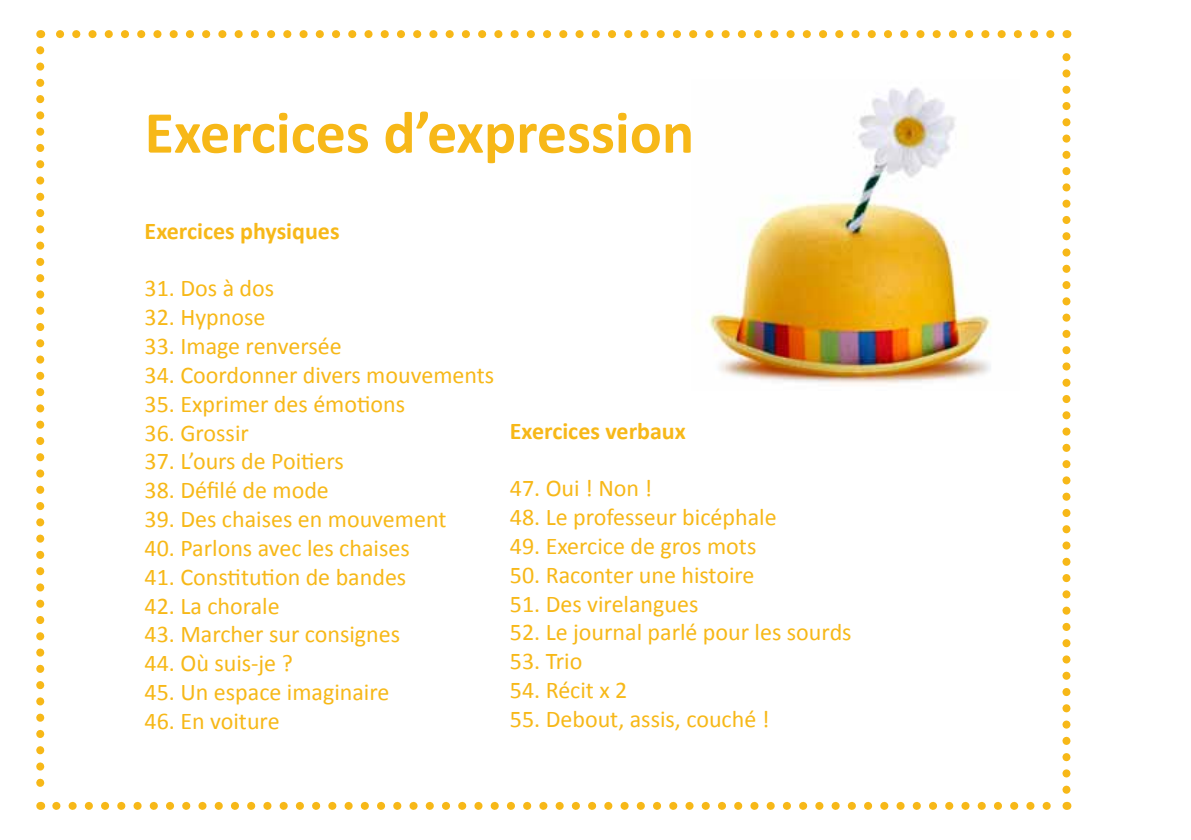
<style>
.page{position:relative;width:1191px;height:840px;background:#fff}
.page>*{position:absolute;margin:0;border:0;box-sizing:border-box;transform-origin:0 0}
.t1{font:700 60px "Calibri";color:#f7b818}
.t2{font:24px "Calibri";color:#f7b818}
.t3{font:700 24px "Calibri";color:#f7b818}
.s1{color:#fff}
</style>
<div class="page">
<svg style="left:56px;top:801px;width:995px;height:8px"></svg>
<svg style="left:56px;top:30px;width:994px;height:8px"></svg>
<svg style="left:36px;top:50px;width:8px;height:759px"></svg>
<svg style="left:1062px;top:30px;width:8px;height:759px"></svg>
<img style="left:707px;top:87px;width:285px;height:297px">
<h1 class="t1" style="left:145px;top:95px;width:569px">Exercices d’expression<span class="s1">-</span></h1>
<p class="t3" style="left:145px;top:216px;width:196px">Exercices physiques</p>
<p class="t2" style="left:145px;top:273px;width:131px">31. Dos à dos</p>
<p class="t2" style="left:145px;top:302px;width:122px">32. Hypnose</p>
<p class="t2" style="left:145px;top:331px;width:198px">33. Image renversée</p>
<p class="t2" style="left:145px;top:360px;width:351px">34. Coordonner divers mouvements</p>
<p class="t2" style="left:145px;top:388px;width:262px">35. Exprimer des émotions</p>
<p class="t2" style="left:145px;top:417px;width:106px">36. Grossir</p>
<p class="t2" style="left:145px;top:446px;width:201px">37. L’ours de Poitiers</p>
<p class="t2" style="left:145px;top:475px;width:186px">38. Défilé de mode</p>
<p class="t2" style="left:145px;top:504px;width:303px">39. Des chaises en mouvement</p>
<p class="t2" style="left:145px;top:532px;width:267px">40. Parlons avec les chaises</p>
<p class="t2" style="left:145px;top:561px;width:263px">41. Constitution de bandes</p>
<p class="t2" style="left:145px;top:590px;width:137px">42. La chorale</p>
<p class="t2" style="left:145px;top:619px;width:257px">43. Marcher sur consignes</p>
<p class="t2" style="left:145px;top:648px;width:150px">44. Où suis-je ?</p>
<p class="t2" style="left:145px;top:676px;width:246px">45. Un espace imaginaire</p>
<p class="t2" style="left:145px;top:705px;width:137px">46. En voiture</p>
<p class="t3" style="left:510px;top:415px;width:177px">Exercices verbaux</p>
<p class="t2" style="left:510px;top:473px;width:144px">47. Oui ! Non !</p>
<p class="t2" style="left:510px;top:502px;width:268px">48. Le professeur bicéphale</p>
<p class="t2" style="left:510px;top:530px;width:248px">49. Exercice de gros mots</p>
<p class="t2" style="left:510px;top:559px;width:246px">50. Raconter une histoire</p>
<p class="t2" style="left:510px;top:588px;width:190px">51. Des virelangues</p>
<p class="t2" style="left:510px;top:617px;width:343px">52. Le journal parlé pour les sourds</p>
<p class="t2" style="left:510px;top:646px;width:74px">53. Trio</p>
<p class="t2" style="left:510px;top:674px;width:119px">54. Récit x 2</p>
<p class="t2" style="left:510px;top:703px;width:261px">55. Debout, assis, couché !</p>
</div>
